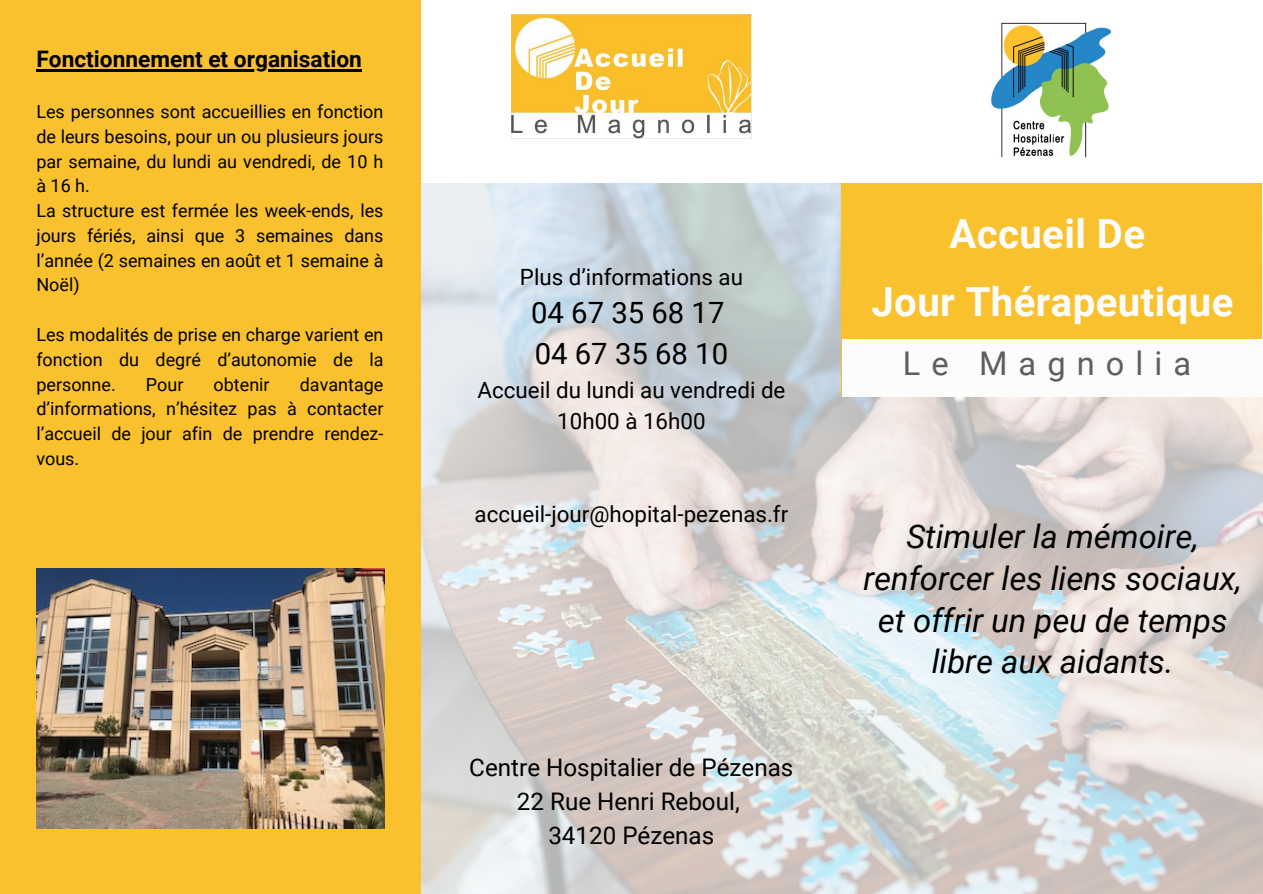
<style>
.page{position:relative;width:1263px;height:894px;background:#fff}
.page>*{position:absolute;margin:0;border:0;box-sizing:border-box;transform-origin:0 0}
.t1{font:700 40.2px/68.7px "Roboto";letter-spacing:.01em;color:#fcfcfa;text-align:center}
.t2{font:italic 32.7px/41.7px "Roboto";color:#000;text-align:center}
.t3{font:32.7px "Roboto";letter-spacing:.34em;color:#5e5e5e}
.t4{font:29.25px/40.5px "Roboto";color:#000}
.t5{font:24.15px/33.8px "Roboto";color:#000;text-align:center}
.t6{font:700 22.65px "Roboto";color:#000}
.t7{font:22.35px/31px "Roboto";color:#000;text-align:center}
.t8{font:18px/24.8px "Roboto";color:#000;text-align:justify}
</style>
<div class="page">
<img style="left:421px;top:183px;width:842px;height:710px">
<div style="left:0;top:0;width:421px;height:893px;background:#f9c12d"></div>
<img style="left:991px;top:22px;width:121px;height:136px">
<img style="left:511px;top:15px;width:241px;height:124px">
<img style="left:37px;top:568px;width:348px;height:260px">
<div style="left:841px;top:183px;width:420px;height:214px;background:#f9c12d"></div>
<div style="left:842px;top:339px;width:421px;height:58px;background:#fcfcfa"></div>
<hr style="left:36px;top:70px;width:326px;height:2px;background:#000">
<p class="t6" style="left:36px;top:46px;width:327px">Fonctionnement et organisation</p>
<p class="t8" style="left:36px;top:99px;width:349px">Les personnes sont accueillies en fonction de leurs besoins, pour un ou plusieurs jours par semaine, du lundi au vendredi, de 10 h à 16 h.</p>
<p class="t8" style="left:36px;top:198px;width:349px">La structure est fermée les week-ends, les jours fériés, ainsi que 3 semaines dans l’année (2 semaines en août et 1 semaine à Noël)</p>
<p class="t8" style="left:36px;top:322px;width:349px">Les modalités de prise en charge varient en fonction du degré d’autonomie de la personne.</p>
<p class="t8" style="left:36px;top:372px;width:348px;text-indent:263px">davantage d’informations, n’hésitez pas à contacter l’accueil de jour afin de prendre rendez&shy;vous.</p>
<p class="t8" style="left:146px;top:372px;width:39px">Pour</p>
<p class="t8" style="left:214px;top:372px;width:58px">obtenir</p>
<p class="t7" style="left:520px;top:262px;width:225px">Plus d’informations au</p>
<p class="t4" style="left:531px;top:293px;width:199px">04 67 35 68 17<br>04 67 35 68 10</p>
<p class="t7" style="left:477px;top:374px;width:309px">Accueil du lundi au vendredi de<br>10h00 à 16h00</p>
<p class="t7" style="left:475px;top:499px;width:315px">accueil-jour@hopital-pezenas.fr</p>
<p class="t5" style="left:469px;top:751px;width:326px">Centre Hospitalier de Pézenas<br>22 Rue Henri Reboul,<br>34120 Pézenas</p>
<p class="t1" style="left:871px;top:199px;width:363px">Accueil De<br>Jour Thérapeutique</p>
<p class="t3" style="left:903px;top:344px;width:290px">Le Magnolia</p>
<h3 class="t2" style="left:863px;top:516px;width:380px">Stimuler la mémoire, renforcer les liens sociaux, et offrir un peu de temps libre aux aidants.</h3>
</div>
